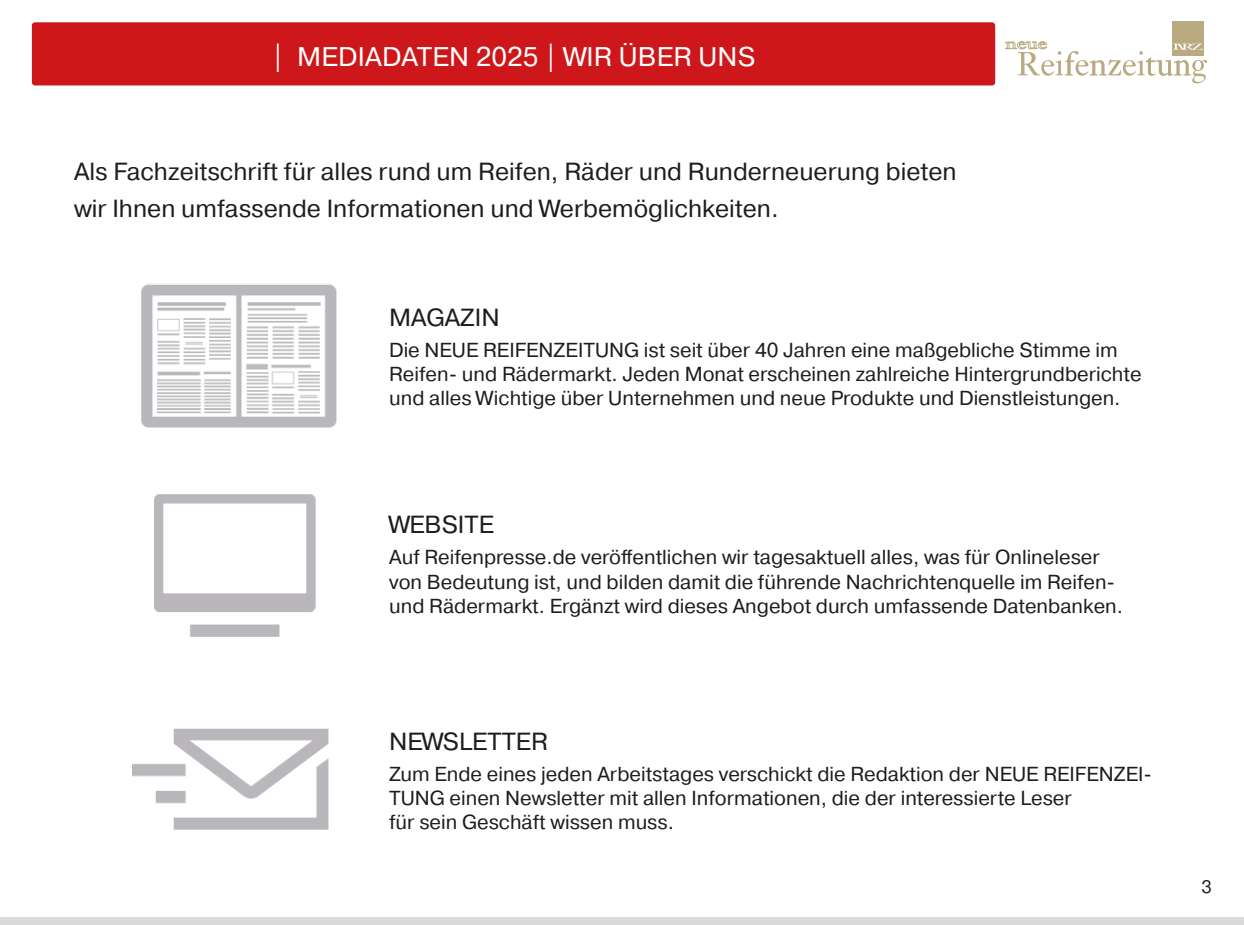
<style>
.page{position:relative;width:1244px;height:925px;background:#fff}
.page>*{position:absolute;margin:0;border:0;box-sizing:border-box;transform-origin:0 0}
.t1{font:27px "Pragmatica";letter-spacing:.01em;color:#fff}
.t2{font:24.75px/36px "Pragmatica";color:#1d1d1b}
.t3{font:20.25px/24.3px "Pragmatica";color:#1d1d1b}
.t4{font:18px "Pragmatica";color:#1d1d1b}
</style>
<div class="page">
<div style="left:32px;top:22px;width:963px;height:63px;background:#cd171a;border-radius:3px"></div>
<svg style="left:1005px;top:22px;width:203px;height:62px"></svg>
<div style="left:0;top:917px;width:1244px;height:8px;background:#dadada"></div>
<img style="left:133px;top:729px;width:195px;height:101px">
<img style="left:154px;top:494px;width:161px;height:143px">
<img style="left:141px;top:284px;width:196px;height:143px">
<h1 class="t1" style="left:271px;top:40px;width:486px">| MEDIADATEN 2025 | WIR ÜBER UNS</h1>
<p class="t2" style="left:74px;top:154px;width:884px">Als Fachzeitschrift für alles rund um Reifen, Räder und Runderneuerung bieten wir Ihnen umfassende Informationen und Werbemöglichkeiten.</p>
<p class="t2" style="left:389px;top:300px;width:112px">MAGAZIN</p>
<p class="t3" style="left:389px;top:338px;width:754px">Die NEUE REIFENZEITUNG ist seit über 40 Jahren eine maßgebliche Stimme im<br>Reifen- und Rädermarkt. Jeden Monat erscheinen zahlreiche Hintergrundberichte und alles Wichtige über Unternehmen und neue Produkte und Dienstleistungen.</p>
<p class="t2" style="left:389px;top:507px;width:106px">WEBSITE</p>
<p class="t3" style="left:389px;top:546px;width:735px">Auf Reifenpresse.de veröffentlichen wir tagesaktuell alles, was für Onlineleser von Bedeutung ist, und bilden damit die führende Nachrichtenquelle im Reifen&shy;und Rädermarkt. Ergänzt wird dieses Angebot durch umfassende Datenbanken.</p>
<p class="t2" style="left:389px;top:723px;width:160px">NEWSLETTER</p>
<p class="t3" style="left:389px;top:762px;width:764px">Zum Ende eines jeden Arbeitstages verschickt die Redaktion der NEUE REIFENZEI-<br>TUNG einen Newsletter mit allen Informationen, die der interessierte Leser<br>für sein Geschäft wissen muss.</p>
<p class="t4" style="left:1201px;top:875px;width:12px">3</p>
</div>
